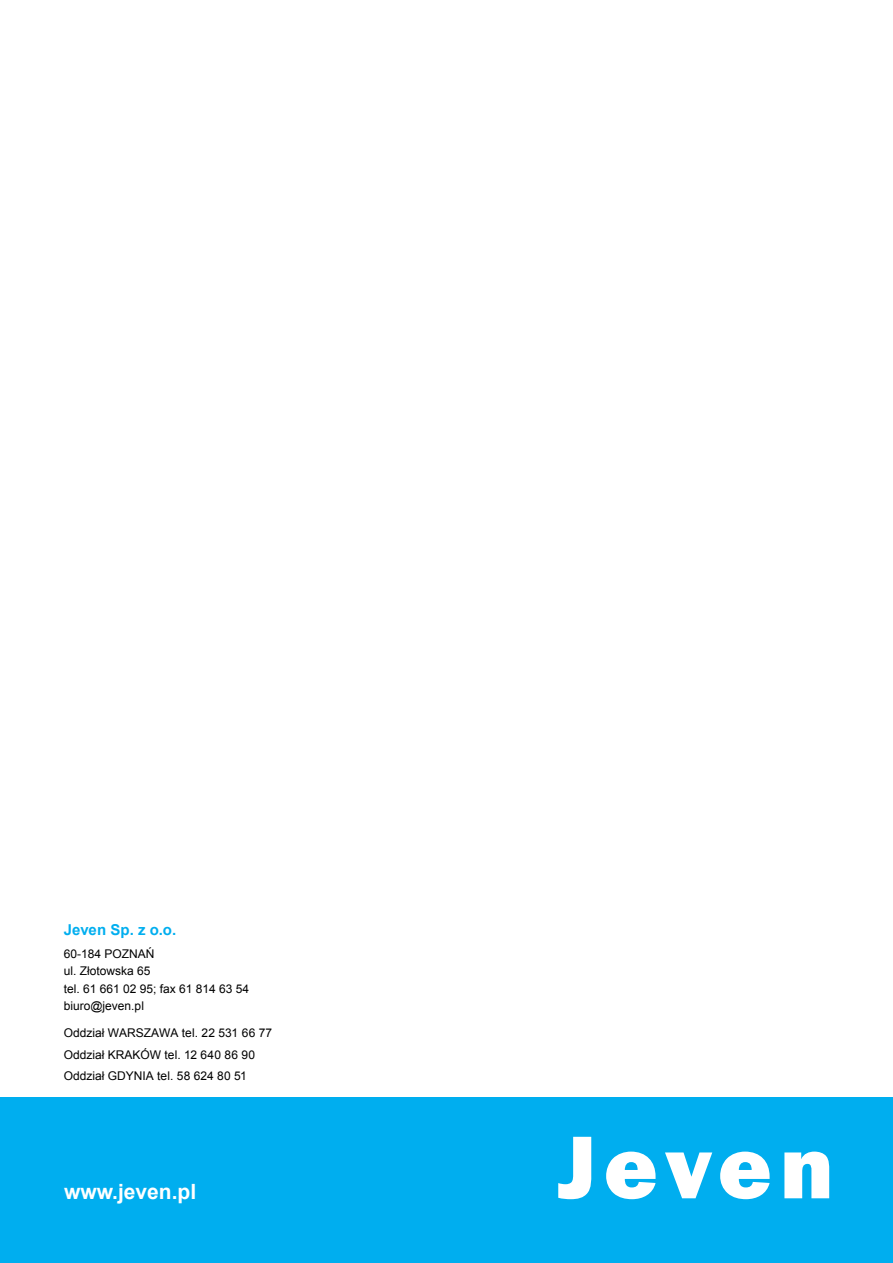
<style>
.page{position:relative;width:893px;height:1263px;background:#fff}
.page>*{position:absolute;margin:0;border:0;box-sizing:border-box;transform-origin:0 0}
.t1{font:700 21px "Arial";color:#fff}
.t2{font:700 15px "Arial";letter-spacing:.005em;color:#00aeef}
.t3{font:12px/17.1px "Arial";color:#000}
</style>
<div class="page">
<div style="left:0;top:1097px;width:893px;height:166px;background:#00aeef"></div>
<svg style="left:558px;top:1137px;width:33px;height:62px"></svg>
<svg style="left:606px;top:1151px;width:50px;height:48px"></svg>
<svg style="left:665px;top:1152px;width:47px;height:46px"></svg>
<svg style="left:720px;top:1151px;width:50px;height:48px"></svg>
<svg style="left:784px;top:1151px;width:45px;height:47px"></svg>
<p class="t2" style="left:64px;top:920px;width:114px">Jeven Sp. z o.o.</p>
<p class="t3" style="left:64px;top:946px;width:187px">60-184 POZNAŃ<br>ul. Złotowska 65<br>tel. 61 661 02 95; fax 61 814 63 54 biuro@jeven.pl</p>
<p class="t3" style="left:64px;top:1023px;width:210px;line-height:21.5px">Oddział WARSZAWA tel. 22 531 66 77<br>Oddział KRAKÓW tel. 12 640 86 90<br>Oddział GDYNIA tel. 58 624 80 51</p>
<h1 class="t1" style="left:64px;top:1178px;width:134px">www.jeven.pl</h1>
</div>
